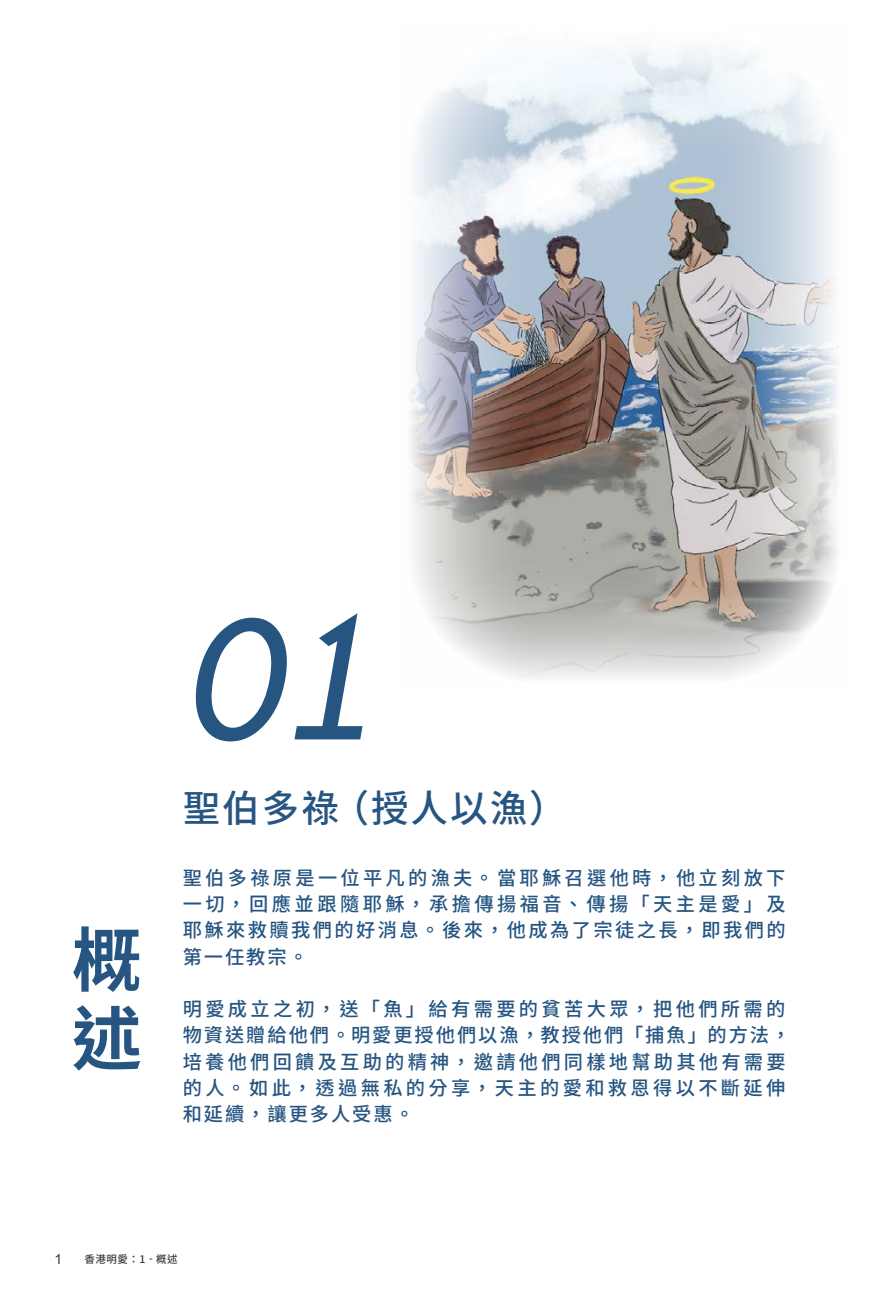
<style>
.page{position:relative;width:869px;height:1290px;background:#fff}
.page>*{position:absolute;margin:0;border:0;box-sizing:border-box;transform-origin:0 0}
.t1{font:italic 700 173.25px "Champagne&Limousines";color:#265582}
.t2{font:700 70px/78.8px "Source Han Sans TW";color:#265582}
.t3{font:500 37.62px "Source Han Sans TW";letter-spacing:.05em;color:#265582}
.t4{font:500 19.25px/26.2px "Source Han Sans TW";letter-spacing:.165em;color:#265582;text-align:justify}
.t5{font:14px "Arial";color:#3f3b3a}
.t6{font:500 10.5px "Source Han Sans TW";letter-spacing:.05em;color:#3f3b3a}
</style>
<div class="page">
<hr style="left:868px;top:0;width:1px;height:1290px;background:#d3d5e3">
<img style="left:409px;top:47px;width:429px;height:632px">
<h2 class="t2" style="left:72px;top:922px;width:71px">概述</h2>
<h1 class="t1" style="left:183px;top:584px;width:195px">01</h1>
<h3 class="t3" style="left:183px;top:787px;width:385px">聖伯多祿（授人以漁）</h3>
<p class="t4" style="left:183px;top:865px;width:604px">聖伯多祿原是一位平凡的漁夫。當耶穌召選他時，他立刻放下一切，回應並跟隨耶穌，承擔傳揚福音、傳揚「天主是愛」及耶穌來救贖我們的好消息。後來，他成為了宗徒之長，即我們的第一任教宗。</p>
<p class="t4" style="left:183px;top:996px;width:609px;text-align:left">明愛成立之初，送「魚」給有需要的貧苦大眾，把他們所需的物資送贈給他們。明愛更授他們以漁，教授他們「捕魚」的方法，培養他們回饋及互助的精神，邀請他們同樣地幫助其他有需要的人。如此，透過無私的分享，天主的愛和救恩得以不斷延伸和延續，讓更多人受惠。</p>
<p class="t5" style="left:55px;top:1250px;width:9px">1</p>
<p class="t6" style="left:84px;top:1253px;width:95px">香港明愛：1 - 概述</p>
</div>
